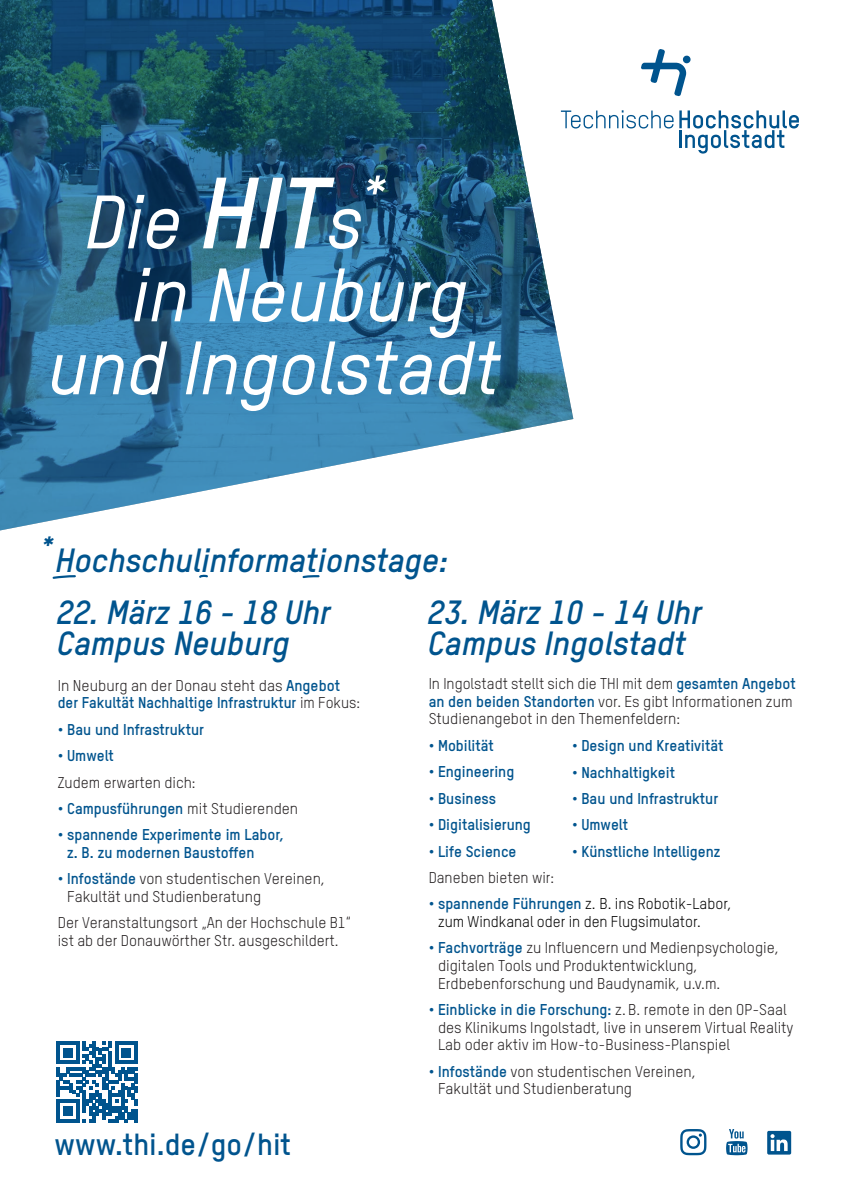
<style>
.page{position:relative;width:842px;height:1191px;background:#fff}
.page>*{position:absolute;margin:0;border:0;box-sizing:border-box;transform-origin:0 0}
.t1{font:italic 500 74.1px/72.9px "TSTAR";color:#fff}
.t2{font:italic 700 33px/30.8px "TSTAR";color:#00548e}
.t3{font:700 30px "TSTAR";color:#00548e}
.t4{font:italic 700 28.9px "TSTAR";color:#00548e}
.t5{font:15.4px/17.6px "TSTAR";color:#231f20}
.t6{font:700 15.4px/17.6px "TSTAR";color:#00548e}
.t7{font:15.4px/17.6px "TSTAR";color:#000}
.s1{font-weight:700;font-size:99.2px}
.s2{font-weight:700;color:#00548e}
.s3{font-weight:400;color:#231f20}
</style>
<div class="page">
<svg style="left:679px;top:110px;width:120px;height:44px"></svg>
<svg style="left:641px;top:49px;width:50px;height:47px"></svg>
<svg style="left:573px;top:110px;width:100px;height:18px"></svg>
<svg style="left:0;top:0;width:573px;height:531px"></svg>
<div style="left:37px;top:161px;width:487px;height:274px;background:#00548e;opacity:.25"></div>
<svg style="left:680px;top:1129px;width:26px;height:26px"></svg>
<svg style="left:726px;top:1129px;width:21px;height:26px"></svg>
<svg style="left:767px;top:1130px;width:24px;height:24px"></svg>
<svg style="left:56px;top:1041px;width:82px;height:81px"></svg>
<svg style="left:52px;top:575px;width:24px;height:4px"></svg>
<svg style="left:199px;top:574px;width:9px;height:4px"></svg>
<svg style="left:302px;top:575px;width:18px;height:4px"></svg>
<p class="t1" style="left:131px;top:185px;width:338px;text-indent:-46px">Die <span class="s1">HIT</span>s<sup>*<br></sup>in Neuburg</p>
<p class="t1" style="left:47px;top:331px;width:454px">und Ingolstadt</p>
<p class="t4" style="left:39px;top:528px;width:18px">*</p>
<p class="t2" style="left:56px;top:545px;width:394px">Hochschulinformationstage:</p>
<p class="t2" style="left:57px;top:597px;width:275px">22. März 16 - 18 Uhr<br>Campus Neuburg</p>
<p class="t2" style="left:428px;top:597px;width:275px">23. März 10 - 14 Uhr<br>Campus Ingolstadt</p>
<p class="t5" style="left:429px;top:675px;width:369px">In Ingolstadt stellt sich die THI mit dem <span class="s2">gesamten Angebot an den beiden Standorten</span> vor. Es gibt Informationen zum<br>Studienangebot in den Themenfeldern:</p>
<p class="t6" style="left:429px;top:736px;width:67px">• Mobilität</p>
<p class="t6" style="left:429px;top:763px;width:87px">• Engineering</p>
<p class="t6" style="left:429px;top:789px;width:69px">• Business</p>
<p class="t6" style="left:429px;top:815px;width:104px">• Digitalisierung</p>
<p class="t6" style="left:429px;top:842px;width:89px">• Life Science</p>
<p class="t5" style="left:429px;top:868px;width:127px">Daneben bieten wir:</p>
<p class="t7" style="left:438px;top:895px;width:295px;text-indent:-9px"><span class="s2">• spannende Führungen</span> z. B. ins Robotik-Labor, zum Windkanal oder in den Flugsimulator.</p>
<p class="t5" style="left:438px;top:939px;width:343px;text-indent:-9px"><span class="s2">• Fachvorträge</span> zu Influencern und Medienpsychologie, digitalen Tools und Produktentwicklung,<br>Erdbebenforschung und Baudynamik, u.v.m.</p>
<p class="t5" style="left:438px;top:1000px;width:357px;text-indent:-9px"><span class="s2">• Einblicke in die Forschung:</span> z. B. remote in den OP-Saal des Klinikums Ingolstadt, live in unserem Virtual Reality<br>Lab oder aktiv im How-to-Business-Planspiel</p>
<p class="t5" style="left:438px;top:1062px;width:260px;text-indent:-9px"><span class="s2">• Infostände</span> von studentischen Vereinen,<br>Fakultät und Studienberatung</p>
<p class="t6" style="left:58px;top:676px;width:304px"><span class="s3">In Neuburg an der Donau steht das</span> Angebot der Fakultät Nachhaltige Infrastruktur <span class="s3">im Fokus:</span></p>
<p class="t6" style="left:58px;top:720px;width:148px">• Bau und Infrastruktur</p>
<p class="t6" style="left:58px;top:746px;width:58px">• Umwelt</p>
<p class="t5" style="left:58px;top:773px;width:139px">Zudem erwarten dich:</p>
<p class="t6" style="left:58px;top:799px;width:242px">• Campusführungen <span class="s3">mit Studierenden</span></p>
<p class="t6" style="left:67px;top:826px;width:219px;text-indent:-9px">• spannende Experimente im Labor, z. B. zu modernen Baustoffen</p>
<p class="t5" style="left:67px;top:870px;width:260px;text-indent:-9px"><span class="s2">• Infostände</span> von studentischen Vereinen,<br>Fakultät und Studienberatung</p>
<p class="t5" style="left:58px;top:914px;width:295px">Der Veranstaltungsort „An der Hochschule B1“ ist ab der Donauwörther Str. ausgeschildert.</p>
<p class="t6" style="left:572px;top:736px;width:153px">• Design und Kreativität</p>
<p class="t6" style="left:572px;top:763px;width:105px">• Nachhaltigkeit</p>
<p class="t6" style="left:572px;top:789px;width:148px">• Bau und Infrastruktur</p>
<p class="t6" style="left:572px;top:816px;width:58px">• Umwelt</p>
<p class="t6" style="left:572px;top:842px;width:150px">• Künstliche Intelligenz</p>
<p class="t3" style="left:55px;top:1126px;width:238px">www.thi.de/go/hit</p>
</div>
